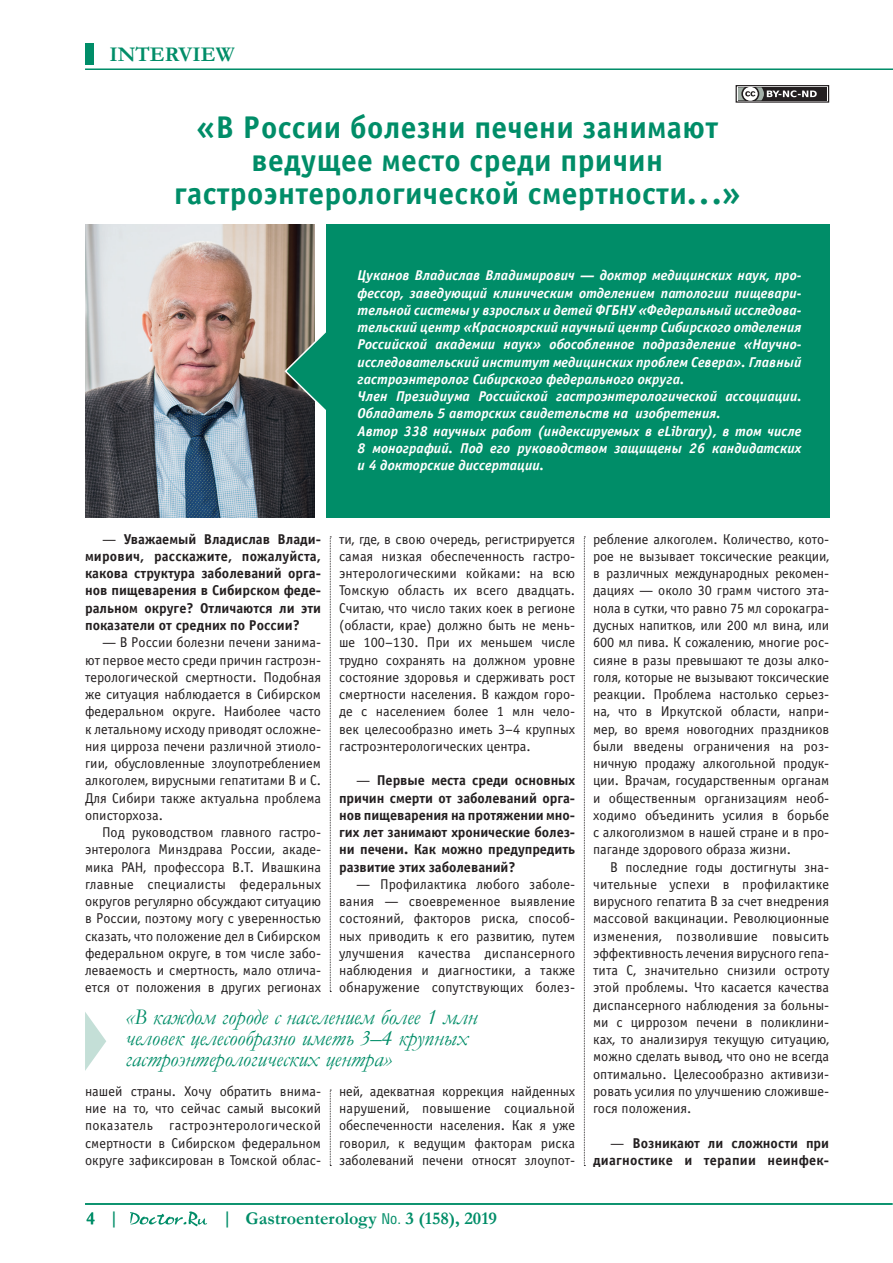
<style>
.page{position:relative;width:893px;height:1263px;background:#fff}
.page>*{position:absolute;margin:0;border:0;box-sizing:border-box;transform-origin:0 0}
.Big_ZAG__копия{font:700 31.5px/33px "Officina Sans C";letter-spacing:.01em;color:#008d68;text-align:center}
.Osnova_text{font:italic 22.5px/21px "Garamond";color:#008d68}
.t1{font:700 21px "Garamond";color:#008d68}
.t2{font:700 18px "Garamond";color:#008d68}
.Osnova_text-2{font:14.25px/17.2px "Officina Sans C";color:#231f20;text-align:justify}
.Osnova_text-3{font:italic 700 14.25px/17.2px "Officina Sans C";color:#fff;text-align:justify}
.Osnova_text-4{font:700 14.25px/17.2px "Officina Sans C";color:#231f20;text-align:justify}
.s1{font-weight:400}
.s2{font-family:"Helios Cond";font-weight:400;font-size:15px}
</style>
<div class="page">
<div style="left:85px;top:43px;width:9px;height:21px;background:#008d68"></div>
<hr style="left:85px;top:68px;width:808px;height:2px;background:#008d68">
<svg style="left:130px;top:1211px;width:77px;height:16px"></svg>
<hr style="left:85px;top:1203px;width:807px;height:2px;background:#008d68">
<img style="left:85px;top:224px;width:230px;height:294px">
<svg style="left:283px;top:324px;width:43px;height:93px;background:#427261"></svg>
<div style="left:326px;top:224px;width:503px;height:294px;background:#008d68"></div>
<svg style="left:85px;top:1012px;width:21px;height:59px"></svg>
<svg style="left:330px;top:536px;width:1px;height:456px"></svg>
<svg style="left:584px;top:536px;width:1px;height:630px"></svg>
<svg style="left:330px;top:1090px;width:1px;height:76px"></svg>
<svg style="left:738px;top:100px;width:89px;height:1px"></svg>
<div style="left:736px;top:85px;width:93px;height:18px;border:1px solid #231f20"></div>
<div style="left:738px;top:87px;width:89px;height:13px;background:#231f20"></div>
<svg style="left:738px;top:87px;width:79px;height:13px"></svg>
<h3 class="t1" style="left:109px;top:40px;width:127px">INTERVIEW</h3>
<p class="Big_ZAG__копия" style="left:174px;top:111px;width:568px">«В России болезни печени занимают ведущее место среди причин гастроэнтерологической смертности...»</p>
<p class="Osnova_text-3" style="left:358px;top:267px;width:445px">Цуканов Владислав Владимирович — доктор медицинских наук, про&shy;фессор, заведующий клиническим отделением патологии пищевари&shy;тельной системы у взрослых и детей ФГБНУ «Федеральный исследова&shy;тельский центр «Красноярский научный центр Сибирского отделения Российской академии наук» обособленное подразделение «Научно&shy;исследовательский институт медицинских проблем Севера». Главный гастроэнтеролог Сибирского федерального округа.</p>
<p class="Osnova_text-3" style="left:358px;top:388px;width:446px">Член Президиума Российской гастроэнтерологической ассоциации.<br>Обладатель 5 авторских свидетельств на изобретения.</p>
<p class="Osnova_text-3" style="left:358px;top:422px;width:445px">Автор 338 научных работ (индексируемых в eLibrary), в том числе 8 монографий. Под его руководством защищены 26 кандидатских и 4 докторские диссертации.</p>
<p class="Osnova_text-4" style="left:85px;top:530px;width:238px;text-indent:17px"><span class="s1">—</span> Уважаемый Владислав Влади&shy;мирович, расскажите, пожалуйста, какова структура заболеваний орга&shy;нов пищеварения в Сибирском феде&shy;ральном округе? Отличаются ли эти показатели от средних по России?</p>
<p class="Osnova_text-2" style="left:85px;top:634px;width:238px;text-indent:17px">— В России болезни печени занима&shy;ют первое место среди причин гастроэн&shy;терологической смертности. Подобная же ситуация наблюдается в Сибирском федеральном округе. Наиболее часто к летальному исходу приводят осложне&shy;ния цирроза печени различной этиоло&shy;гии, обусловленные злоупотреблением алкоголем, вирусными гепатитами В и С.<br>Для Сибири также актуальна проблема описторхоза.</p>
<p class="Osnova_text-2" style="left:85px;top:824px;width:238px;text-indent:17px">Под руководством главного гастро&shy;энтеролога Минздрава России, акаде&shy;мика РАН, профессора В.Т. Ивашкина главные специалисты федеральных округов регулярно обсуждают ситуацию в России, поэтому могу с уверенностью сказать, что положение дел в Сибирском федеральном округе, в том числе забо&shy;леваемость и смертность, мало отлича&shy;ется от положения в других регионах</p>
<p class="Osnova_text-2" style="left:339px;top:531px;width:238px">ти, где, в свою очередь, регистрируется самая низкая обеспеченность гастро&shy;энтерологическими койками: на всю Томскую область их всего двадцать.<br>Считаю, что число таких коек в регионе (области, крае) должно быть не мень&shy;ше 100–130. При их меньшем числе трудно сохранять на должном уровне состояние здоровья и сдерживать рост смертности населения. В каждом горо&shy;де с населением более 1 млн чело&shy;век целесообразно иметь 3–4 крупных гастроэнтерологических центра.</p>
<p class="Osnova_text-4" style="left:339px;top:772px;width:238px;text-indent:17px"><span class="s1">—</span> Первые места среди основных причин смерти от заболеваний орга&shy;нов пищеварения на протяжении мно&shy;гих лет занимают хронические болез&shy;ни печени. Как можно предупредить развитие этих заболеваний?</p>
<p class="Osnova_text-2" style="left:339px;top:876px;width:238px;text-indent:17px">— Профилактика любого заболе&shy;вания — своевременное выявление состояний, факторов риска, способ&shy;ных приводить к его развитию, путем улучшения качества диспансерного наблюдения и диагностики, а также обнаружение сопутствующих болез-</p>
<p class="Osnova_text" style="left:125px;top:1005px;width:353px">«В каждом городе с населением более 1 млн человек целесообразно иметь 3–4 крупных гастроэнтерологических центра»</p>
<p class="Osnova_text-2" style="left:85px;top:1083px;width:238px">нашей страны. Хочу обратить внима&shy;ние на то, что сейчас самый высокий показатель гастроэнтерологической смертности в Сибирском федеральном округе зафиксирован в Томской облас-</p>
<p class="Osnova_text-2" style="left:339px;top:1083px;width:238px">ней, адекватная коррекция найденных нарушений, повышение социальной обеспеченности населения. Как я уже говорил, к ведущим факторам риска заболеваний печени относят злоупот-</p>
<p class="t2" style="left:86px;top:1205px;width:34px">4 |</p>
<p class="t2" style="left:222px;top:1206px;width:276px">| Gastroenterology <span class="s2">No.</span> 3 (158), 2019</p>
<p class="Osnova_text-2" style="left:593px;top:531px;width:238px">ребление алкоголем. Количество, кото&shy;рое не вызывает токсические реакции, в различных международных рекомен&shy;дациях — около 30 грамм чистого эта&shy;нола в сутки, что равно 75 мл сорокагра&shy;дусных напитков, или 200 мл вина, или 600 мл пива. К сожалению, многие рос&shy;сияне в разы превышают те дозы алко&shy;голя, которые не вызывают токсические реакции. Проблема настолько серьез&shy;на, что в Иркутской области, напри&shy;мер, во время новогодних праздников были введены ограничения на роз&shy;ничную продажу алкогольной продук&shy;ции. Врачам, государственным органам и общественным организациям необ&shy;ходимо объединить усилия в борьбе с алкоголизмом в нашей стране и в про&shy;паганде здорового образа жизни.</p>
<p class="Osnova_text-2" style="left:593px;top:858px;width:238px;text-indent:17px">В последние годы достигнуты зна&shy;чительные успехи в профилактике вирусного гепатита В за счет внедрения массовой вакцинации. Революционные изменения, позволившие повысить эффективность лечения вирусного гепа&shy;тита С, значительно снизили остроту этой проблемы. Что касается качества диспансерного наблюдения за больны&shy;ми с циррозом печени в поликлини&shy;ках, то анализируя текущую ситуацию, можно сделать вывод, что оно не всегда оптимально. Целесообразно активизи&shy;ровать усилия по улучшению сложивше&shy;гося положения.</p>
<p class="Osnova_text-4" style="left:593px;top:1134px;width:238px;text-align:right"><span class="s1">—</span> Возникают ли сложности при диагностике и терапии неинфек-</p>
</div>
